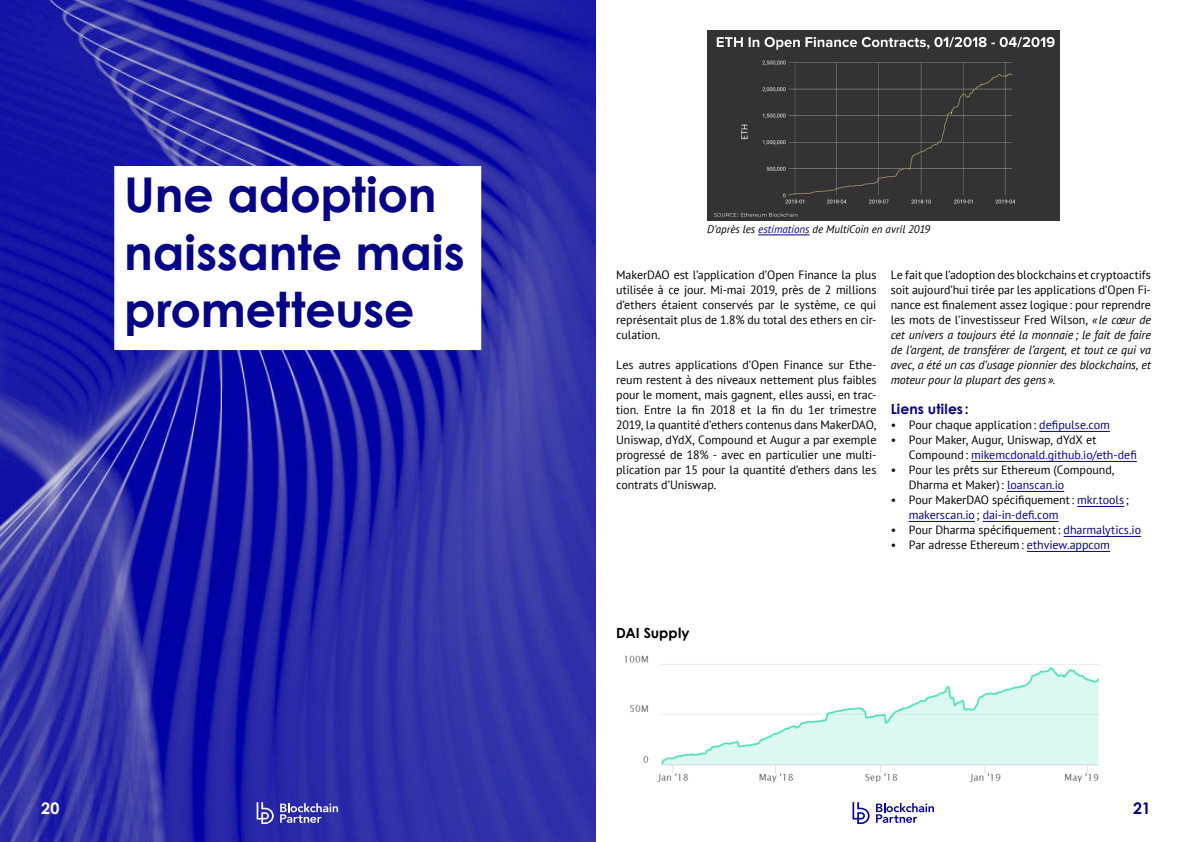
<style>
.page{position:relative;width:1191px;height:842px;background:#fff}
.page>*{position:absolute;margin:0;border:0;box-sizing:border-box;transform-origin:0 0}
.t1{font:700 48px/57.6px "Century Gothic";letter-spacing:-.005em;color:#060387}
.t2{font:700 16px "Century Gothic";color:#fff}
.t3{font:700 16px "Century Gothic";color:#060387}
.t4{font:700 14px "Century Gothic";letter-spacing:.005em;color:#060387}
.t5{font:700 14px "Century Gothic";letter-spacing:.005em;color:#000}
.t6{font:12px/15px "PT Sans";letter-spacing:-.005em;color:#000;text-align:justify}
.t7{font:italic 12px/15px "PT Sans";letter-spacing:-.005em;color:#000;text-align:justify}
.t8{font:12px/15px "PT Sans";letter-spacing:-.005em;color:#060387}
.t9{font:italic 11px "PT Sans";letter-spacing:-.005em;color:#000}
.s1{color:#060387}
.s2{font-style:normal}
.s3{color:#000}
</style>
<div class="page">
<img style="left:624px;top:655px;width:475px;height:128px">
<img style="left:0;top:1px;width:595px;height:840px">
<div style="left:119px;top:171px;width:357px;height:174px;background:#fff"></div>
<img style="left:707px;top:30px;width:352px;height:190px">
<hr style="left:1039px;top:431px;width:71px;height:1px;background:#060387">
<hr style="left:971px;top:461px;width:165px;height:1px;background:#060387">
<hr style="left:1007px;top:491px;width:57px;height:1px;background:#060387">
<hr style="left:1077px;top:506px;width:47px;height:1px;background:#060387">
<hr style="left:908px;top:521px;width:67px;height:1px;background:#060387">
<hr style="left:982px;top:521px;width:76px;height:1px;background:#060387">
<hr style="left:1063px;top:536px;width:78px;height:1px;background:#060387">
<hr style="left:1027px;top:551px;width:83px;height:1px;background:#060387">
<hr style="left:758px;top:234px;width:51px;height:1px;background:#060387">
<svg style="left:876px;top:803px;width:58px;height:20px"></svg>
<svg style="left:852px;top:802px;width:17px;height:22px"></svg>
<svg style="left:280px;top:803px;width:58px;height:20px"></svg>
<svg style="left:257px;top:802px;width:17px;height:22px"></svg>
<h1 class="t1" style="left:124px;top:164px;width:342px">Une adoption naissante mais prometteuse</h1>
<p class="t9" style="left:707px;top:222px;width:224px">D’après les <span class="s1">estimations</span> de MultiCoin en avril 2019</p>
<p class="t6" style="left:616px;top:267px;width:262px">MakerDAO est l’application d’Open Finance la plus utilisée à ce jour. Mi-mai 2019, près de 2 millions d’ethers étaient conservés par le système, ce qui représentait plus de 1.8% du total des ethers en cir&shy;culation.</p>
<p class="t6" style="left:616px;top:357px;width:262px">Les autres applications d’Open Finance sur Ethe&shy;reum restent à des niveaux nettement plus faibles pour le moment, mais gagnent, elles aussi, en trac&shy;tion. Entre la fin 2018 et la fin du 1er trimestre 2019, la quantité d’ethers contenus dans MakerDAO, Uniswap, dYdX, Compound et Augur a par exemple progressé de 18% - avec en particulier une multi&shy;plication par 15 pour la quantité d’ethers dans les contrats d’Uniswap.</p>
<p class="t7" style="left:890px;top:267px;width:262px"><span class="s2">Le fait que l’adoption des blockchains et cryptoactifs soit aujourd’hui tirée par les applications d’Open Fi&shy;nance est finalement assez logique: pour reprendre les mots de l’investisseur Fred Wilson,</span> « le cœur de cet univers a toujours été la monnaie ; le fait de faire de l’argent, de transférer de l’argent, et tout ce qui va avec, a été un cas d’usage pionnier des blockchains, et moteur pour la plupart des gens ».</p>
<p class="t4" style="left:890px;top:399px;width:79px">Liens utiles :</p>
<p class="t6" style="left:890px;top:417px;width:221px">• Pour chaque application: <span class="s1">defipulse.com</span></p>
<p class="t6" style="left:908px;top:432px;width:229px;text-indent:-18px">• Pour Maker, Augur, Uniswap, dYdX et<br>Compound: <span class="s1">mikemcdonald.github.io/eth-defi</span></p>
<p class="t6" style="left:908px;top:462px;width:207px;text-indent:-18px">• Pour les prêts sur Ethereum (Compound,<br>Dharma et Maker): <span class="s1">loanscan.io</span></p>
<p class="t8" style="left:908px;top:492px;width:222px;text-indent:-18px"><span class="s3">• Pour MakerDAO spécifiquement:</span> mkr.tools <span class="s3">; </span>makerscan.io<span class="s3">;</span> dai-in-defi.com</p>
<p class="t6" style="left:890px;top:522px;width:252px">• Pour Dharma spécifiquement: <span class="s1">dharmalytics.io</span></p>
<p class="t6" style="left:890px;top:537px;width:221px">• Par adresse Ethereum: <span class="s1">ethview.appcom</span></p>
<p class="t5" style="left:616px;top:622px;width:75px">DAI Supply</p>
<h2 class="t2" style="left:41px;top:796px;width:20px">20</h2>
<h2 class="t3" style="left:1133px;top:796px;width:19px">21</h2>
</div>
